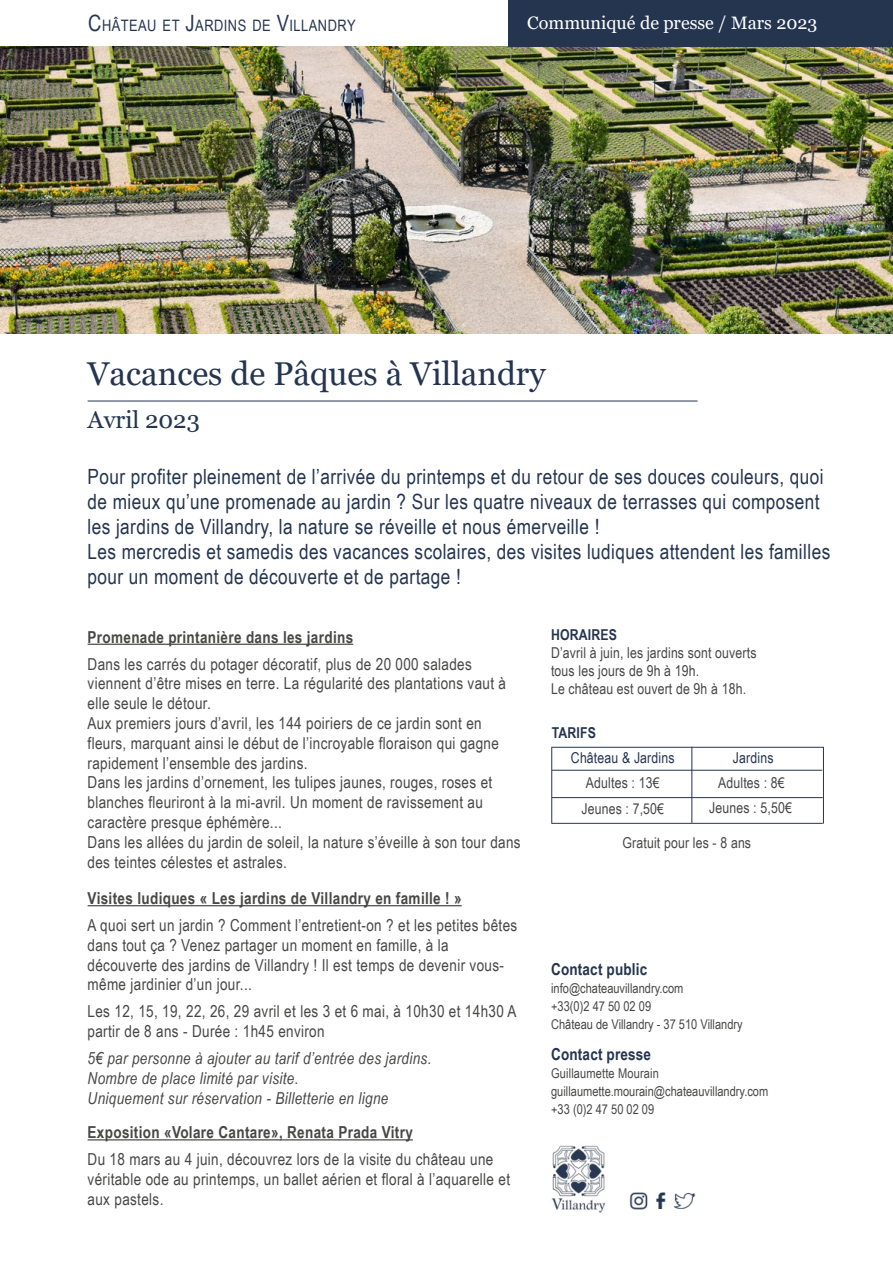
<style>
.page{position:relative;width:893px;height:1263px;background:#fff}
.page>*{position:absolute;margin:0;border:0;box-sizing:border-box;transform-origin:0 0}
.t1{font:33px "Georgia";color:#253550}
.t2{font:24px "Georgia";color:#253550}
.t3{font:21px/25.2px "Arial Narrow";letter-spacing:.02em;color:#253550}
.t4{font:18px "Georgia";color:#fff}
.t5{font:16.5px/19.8px "Arial Narrow";letter-spacing:.02em;color:#474746}
.t6{font:700 16.5px "Arial Narrow";letter-spacing:.02em;color:#474746}
.t7{font:italic 16.5px/19.8px "Arial Narrow";letter-spacing:.02em;color:#474746}
.t8{font:700 16.5px "Arial Narrow";letter-spacing:.01em;color:#253550}
.t9{font:15.75px "Arial Narrow";letter-spacing:.03em;color:#253550}
.t10{font:15px/18px "Arial Narrow";letter-spacing:.01em;color:#474746;text-align:center}
.t11{font:15px "Arial Narrow";letter-spacing:.01em;color:#253550}
.t12{font:700 15px "Arial Narrow";letter-spacing:.01em;color:#253550}
.t13{font:13.5px/18px "Arial Narrow";color:#474746}
.s1{font-size:22.5px}
</style>
<div class="page">
<img style="left:0;top:47px;width:893px;height:287px">
<hr style="left:88px;top:401px;width:610px;height:1px;background:#253550">
<div style="left:508px;top:0;width:385px;height:47px;background:#253550"></div>
<hr style="left:88px;top:644px;width:265px;height:1px;background:#474746">
<img style="left:551px;top:1145px;width:55px;height:68px">
<hr style="left:552px;top:770px;width:270px;height:1px;background:#253550">
<hr style="left:552px;top:823px;width:271px;height:1px;background:#253550">
<hr style="left:552px;top:797px;width:271px;height:1px;background:#253550">
<hr style="left:691px;top:747px;width:1px;height:76px;background:#253550">
<hr style="left:823px;top:747px;width:1px;height:77px;background:#253550">
<hr style="left:551px;top:747px;width:1px;height:77px;background:#253550">
<hr style="left:552px;top:747px;width:271px;height:1px;background:#253550">
<hr style="left:88px;top:905px;width:374px;height:1px;background:#474746">
<hr style="left:88px;top:1139px;width:325px;height:1px;background:#474746">
<img style="left:629px;top:1192px;width:19px;height:18px">
<img style="left:656px;top:1192px;width:10px;height:17px">
<img style="left:673px;top:1192px;width:22px;height:17px">
<p class="t9" style="left:88px;top:14px;width:269px"><span class="s1">C</span>HÂTEAU ET <span class="s1">J</span>ARDINS DE <span class="s1">V</span>ILLANDRY</p>
<p class="t4" style="left:527px;top:11px;width:292px">Communiqué de presse / Mars 2023</p>
<h1 class="t1" style="left:88px;top:354px;width:460px">Vacances de Pâques à Villandry</h1>
<h2 class="t2" style="left:88px;top:405px;width:114px">Avril 2023</h2>
<p class="t3" style="left:88px;top:463px;width:744px">Pour profiter pleinement de l’arrivée du printemps et du retour de ses douces couleurs, quoi de mieux qu’une promenade au jardin ? Sur les quatre niveaux de terrasses qui composent les jardins de Villandry, la nature se réveille et nous émerveille !<br>Les mercredis et samedis des vacances scolaires, des visites ludiques attendent les familles pour un moment de découverte et de partage !</p>
<p class="t6" style="left:88px;top:624px;width:267px">Promenade printanière dans les jardins</p>
<p class="t5" style="left:88px;top:653px;width:435px">Dans les carrés du potager décoratif, plus de 20 000 salades viennent d’être mises en terre. La régularité des plantations vaut à elle seule le détour.<br>Aux premiers jours d’avril, les 144 poiriers de ce jardin sont en fleurs, marquant ainsi le début de l’incroyable floraison qui gagne rapidement l’ensemble des jardins.<br>Dans les jardins d’ornement, les tulipes jaunes, rouges, roses et blanches fleuriront à la mi-avril. Un moment de ravissement au caractère presque éphémère...<br>Dans les allées du jardin de soleil, la nature s’éveille à son tour dans des teintes célestes et astrales.</p>
<p class="t6" style="left:88px;top:886px;width:376px">Visites ludiques « Les jardins de Villandry en famille ! »</p>
<p class="t5" style="left:88px;top:915px;width:431px">A quoi sert un jardin ? Comment l’entretient-on ? et les petites bêtes dans tout ça ? Venez partager un moment en famille, à la découverte des jardins de Villandry ! Il est temps de devenir vous&shy;même jardinier d’un jour...</p>
<p class="t5" style="left:88px;top:1001px;width:431px">Les 12, 15, 19, 22, 26, 29 avril et les 3 et 6 mai, à 10h30 et 14h30 A partir de 8 ans - Durée : 1h45 environ</p>
<p class="t7" style="left:88px;top:1048px;width:345px">5€ par personne à ajouter au tarif d’entrée des jardins.<br>Nombre de place limité par visite.<br>Uniquement sur réservation - Billetterie en ligne</p>
<p class="t6" style="left:88px;top:1120px;width:327px">Exposition «Volare Cantare», Renata Prada Vitry</p>
<p class="t5" style="left:88px;top:1149px;width:424px">Du 18 mars au 4 juin, découvrez lors de la visite du château une véritable ode au printemps, un ballet aérien et floral à l’aquarelle et aux pastels.</p>
<p class="t12" style="left:551px;top:623px;width:67px">HORAIRES</p>
<p class="t10" style="left:551px;top:643px;width:207px;text-align:left">D’avril à juin, les jardins sont ouverts tous les jours de 9h à 19h.<br>Le château est ouvert de 9h à 18h.</p>
<p class="t12" style="left:552px;top:721px;width:46px">TARIFS</p>
<p class="t10" style="left:581px;top:769px;width:84px;line-height:25.7px">Adultes : 13€<br>Jeunes : 7,50€</p>
<p class="t11" style="left:571px;top:747px;width:105px">Château &amp; Jardins</p>
<p class="t11" style="left:733px;top:747px;width:42px">Jardins</p>
<p class="t10" style="left:709px;top:769px;width:84px;line-height:25.8px">Adultes : 8€<br>Jeunes : 5,50€</p>
<p class="t10" style="left:623px;top:833px;width:130px">Gratuit pour les - 8 ans</p>
<p class="t8" style="left:551px;top:957px;width:98px">Contact public</p>
<p class="t13" style="left:551px;top:979px;width:193px">info@chateauvillandry.com<br>+33(0)2 47 50 02 09<br>Château de Villandry - 37 510 Villandry</p>
<p class="t8" style="left:551px;top:1042px;width:101px">Contact presse</p>
<p class="t13" style="left:551px;top:1064px;width:219px">Guillaumette Mourain guillaumette.mourain@chateauvillandry.com +33 (0)2 47 50 02 09</p>
</div>
